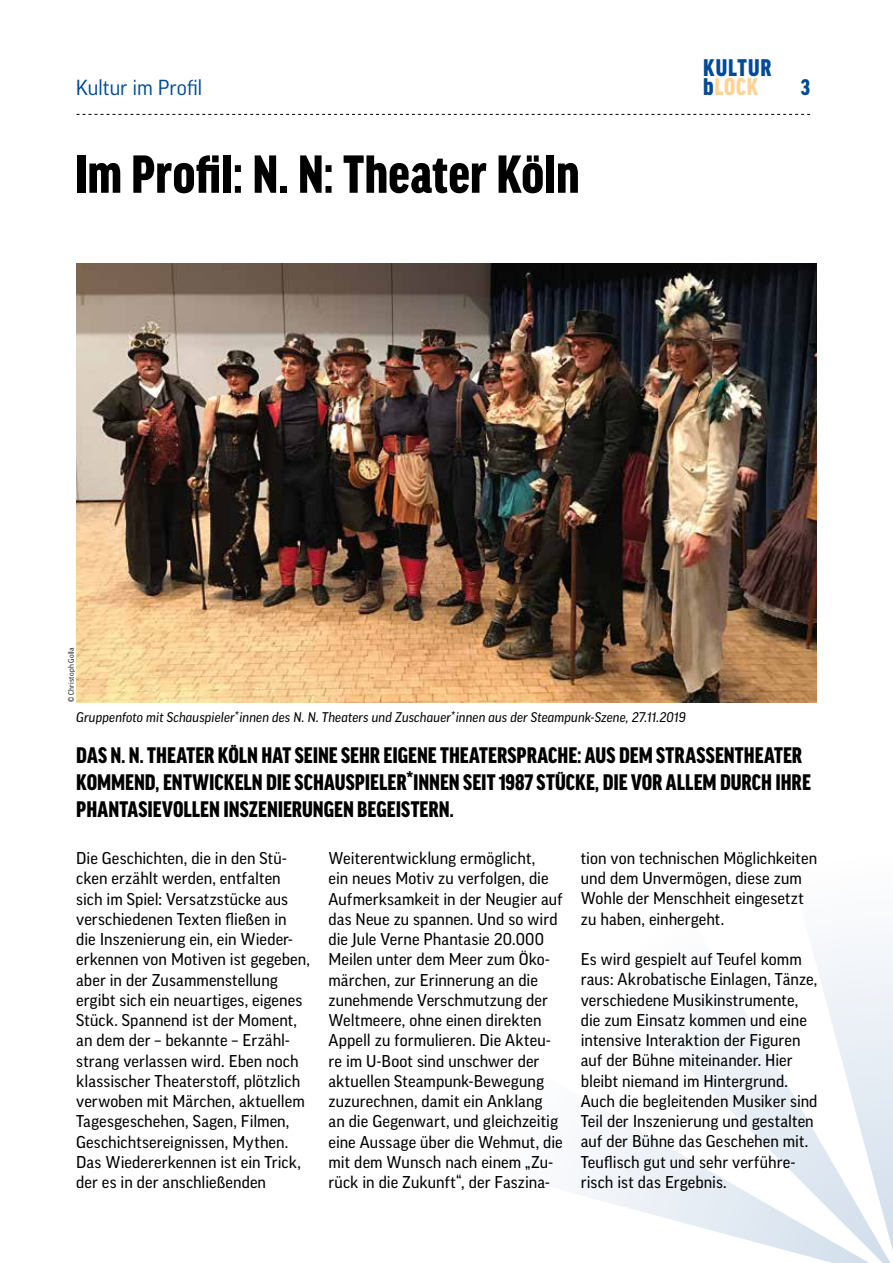
<style>
.page{position:relative;width:893px;height:1263px;background:#fff}
.page>*{position:absolute;margin:0;border:0;box-sizing:border-box;transform-origin:0 0}
.t1{font:900 condensed 57px "Good Headline Pro";letter-spacing:.005em;color:#000}
.t2{font:900 condensed 25.65px "Good Headline Pro";letter-spacing:.04em;color:#004996}
.t3{font:900 condensed 25.65px "Good Headline Pro";letter-spacing:.035em;color:#fdd394}
.t4{font:900 condensed 24px/27px "Good Headline Pro";color:#000}
.t5{font:900 condensed 24px "Good Headline Pro";color:#004996}
.t6{font:21px "Good Pro";letter-spacing:-.005em;color:#004996}
.t7{font:16.5px/20.2px "Good Pro News";letter-spacing:.005em;color:#000}
.t8{font:italic 13.5px "Good Pro News";letter-spacing:.01em;color:#000}
.t9{font:7.5px "Good Pro";letter-spacing:.02em;color:#000}
.s1{color:#004996}
</style>
<div class="page">
<svg style="left:77px;top:114px;width:733px;height:1px"></svg>
<svg style="left:662px;top:943px;width:231px;height:122px;fill:#f6f8fb"></svg>
<svg style="left:574px;top:1065px;width:319px;height:198px"></svg>
<img style="left:76px;top:264px;width:740px;height:438px">
<h2 class="t2" style="left:703px;top:54px;width:70px">KULTUR</h2>
<p class="t6" style="left:76px;top:75px;width:128px">Kultur im Profil</p>
<h2 class="t3" style="left:703px;top:73px;width:57px"><span class="s1">b</span>LOCK</h2>
<h3 class="t5" style="left:801px;top:74px;width:11px">3</h3>
<h1 class="t1" style="left:75px;top:144px;width:506px">Im Profil: N. N: Theater Köln</h1>
<p class="t9" style="left:67px;top:702px;width:56px;rotate:-90deg">© Christoph Golla</p>
<p class="t8" style="left:76px;top:710px;width:611px">Gruppenfoto mit Schauspieler*innen des N. N. Theaters und Zuschauer*innen aus der Steampunk-Szene, 27.11.2019</p>
<h3 class="t4" style="left:76px;top:741px;width:736px">DAS N. N. THEATER KÖLN HAT SEINE SEHR EIGENE THEATERSPRACHE: AUS DEM STRASSENTHEATER<br>KOMMEND, ENTWICKELN DIE SCHAUSPIELER*INNEN SEIT 1987 STÜCKE, DIE VOR ALLEM DURCH IHRE<br>PHANTASIEVOLLEN INSZENIERUNGEN BEGEISTERN.</h3>
<p class="t7" style="left:76px;top:848px;width:235px">Die Geschichten, die in den Stü&shy;cken erzählt werden, entfalten sich im Spiel: Versatzstücke aus verschiedenen Texten fließen in die Inszenierung ein, ein Wieder&shy;erkennen von Motiven ist gegeben, aber in der Zusammenstellung ergibt sich ein neuartiges, eigenes<br>Stück. Spannend ist der Moment, an dem der – bekannte – Erzähl&shy;strang verlassen wird. Eben noch klassischer Theaterstoff, plötzlich verwoben mit Märchen, aktuellem<br>Tagesgeschehen, Sagen, Filmen,<br>Geschichtsereignissen, Mythen.<br>Das Wiedererkennen ist ein Trick, der es in der anschließenden</p>
<p class="t7" style="left:328px;top:848px;width:236px">Weiterentwicklung ermöglicht,<br>ein neues Motiv zu verfolgen, die<br>Aufmerksamkeit in der Neugier auf das Neue zu spannen. Und so wird die Jule Verne Phantasie 20.000<br>Meilen unter dem Meer zum Öko&shy;märchen, zur Erinnerung an die zunehmende Verschmutzung der<br>Weltmeere, ohne einen direkten<br>Appell zu formulieren. Die Akteu&shy;re im U-Boot sind unschwer der aktuellen Steampunk-Bewegung zuzurechnen, damit ein Anklang an die Gegenwart, und gleichzeitig eine Aussage über die Wehmut, die mit dem Wunsch nach einem „Zu&shy;rück in die Zukunft“, der Faszina-</p>
<p class="t7" style="left:581px;top:848px;width:238px">tion von technischen Möglichkeiten und dem Unvermögen, diese zum<br>Wohle der Menschheit eingesetzt zu haben, einhergeht.</p>
<p class="t7" style="left:581px;top:949px;width:238px">Es wird gespielt auf Teufel komm raus: Akrobatische Einlagen, Tänze, verschiedene Musikinstrumente, die zum Einsatz kommen und eine intensive Interaktion der Figuren auf der Bühne miteinander. Hier bleibt niemand im Hintergrund.<br>Auch die begleitenden Musiker sind<br>Teil der Inszenierung und gestalten auf der Bühne das Geschehen mit.<br>Teuflisch gut und sehr verführe&shy;risch ist das Ergebnis.</p>
</div>
